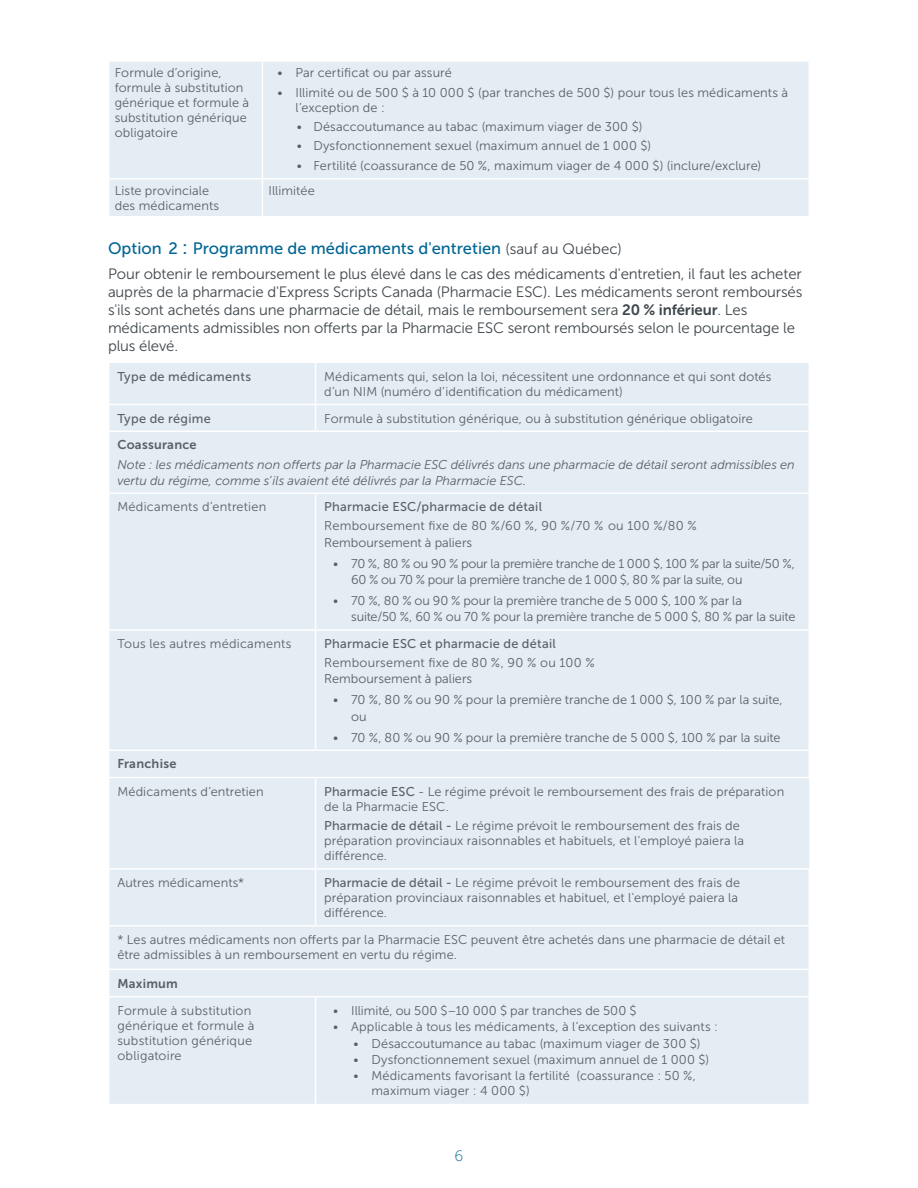
<style>
.page{position:relative;width:918px;height:1188px;background:#fff}
.page>*{position:absolute;margin:0;border:0;box-sizing:border-box;transform-origin:0 0}
.t1{font:16.5px "Museo Sans 500";color:#006594}
.t2{font:15px/18px "Museo Sans 300";letter-spacing:-.01em;color:#3f474c}
.t3{font:15px "Museo Sans 100";color:#006594}
.t4{font:12.75px/15px "Museo Sans 300";letter-spacing:.01em;color:#5a6166}
.t5{font:italic 12.75px/15.3px "Museo Sans 300";color:#5a6166}
.t6{font:12.75px/16.5px "Museo Sans 300";letter-spacing:-.02em;color:#5a6166}
.t7{font:12.75px/16.5px "Museo Sans 300";letter-spacing:-.01em;color:#5a6166}
.t8{font:12.75px "Museo Sans 500";letter-spacing:.02em;color:#5a6166}
.t9{font:12.75px "Museo Sans 700";letter-spacing:.02em;color:#5a6166}
.s1{font-size:19.5px}
.s2{font-family:"Museo Sans 300";font-size:15px;color:#3f474c}
.s3{font-family:"Museo Sans 700"}
.s4{font-family:"Museo Sans 500"}
</style>
<div class="page">
<div style="left:110px;top:62px;width:698px;height:154px;background:#e4ecf4"></div>
<hr style="left:262px;top:62px;width:1px;height:116px;background:#fff">
<hr style="left:262px;top:180px;width:1px;height:36px;background:#fff">
<hr style="left:108px;top:178px;width:154px;height:2px;background:#fff">
<hr style="left:262px;top:178px;width:548px;height:2px;background:#fff">
<div style="left:110px;top:363px;width:699px;height:741px;background:#e4ecf4"></div>
<hr style="left:808px;top:432px;width:2px;height:60px;background:#fff">
<hr style="left:808px;top:751px;width:2px;height:26px;background:#fff">
<hr style="left:808px;top:927px;width:2px;height:42px;background:#fff">
<hr style="left:808px;top:970px;width:2px;height:26px;background:#fff">
<hr style="left:315px;top:363px;width:1px;height:41px;background:#fff">
<hr style="left:808px;top:363px;width:2px;height:41px;background:#fff">
<svg style="left:315px;top:405px;width:1px;height:26px"></svg>
<hr style="left:808px;top:405px;width:2px;height:26px;background:#fff">
<hr style="left:315px;top:998px;width:1px;height:106px;background:#fff">
<hr style="left:808px;top:998px;width:2px;height:106px;background:#fff">
<hr style="left:108px;top:404px;width:208px;height:1px;background:#fff">
<hr style="left:316px;top:404px;width:494px;height:1px;background:#fff">
<hr style="left:108px;top:431px;width:208px;height:1px;background:#fff">
<hr style="left:316px;top:431px;width:494px;height:1px;background:#fff">
<hr style="left:108px;top:777px;width:208px;height:1px;background:#fff">
<hr style="left:108px;top:868px;width:208px;height:2px;background:#fff">
<hr style="left:108px;top:925px;width:208px;height:2px;background:#fff">
<hr style="left:316px;top:925px;width:494px;height:2px;background:#fff">
<hr style="left:108px;top:969px;width:208px;height:1px;background:#fff">
<hr style="left:316px;top:969px;width:494px;height:1px;background:#fff">
<hr style="left:108px;top:996px;width:208px;height:2px;background:#fff">
<hr style="left:316px;top:996px;width:494px;height:2px;background:#fff">
<hr style="left:108px;top:492px;width:208px;height:2px;background:#fff">
<hr style="left:108px;top:629px;width:208px;height:2px;background:#fff">
<hr style="left:315px;top:494px;width:1px;height:135px;background:#fff">
<hr style="left:315px;top:631px;width:1px;height:118px;background:#fff">
<hr style="left:808px;top:494px;width:2px;height:135px;background:#fff">
<hr style="left:808px;top:631px;width:2px;height:118px;background:#fff">
<hr style="left:108px;top:749px;width:208px;height:2px;background:#fff">
<hr style="left:316px;top:749px;width:494px;height:2px;background:#fff">
<hr style="left:316px;top:492px;width:494px;height:2px;background:#fff">
<hr style="left:316px;top:629px;width:494px;height:2px;background:#fff">
<hr style="left:315px;top:870px;width:1px;height:55px;background:#fff">
<hr style="left:808px;top:870px;width:2px;height:55px;background:#fff">
<hr style="left:315px;top:778px;width:1px;height:90px;background:#fff">
<hr style="left:316px;top:777px;width:494px;height:1px;background:#fff">
<hr style="left:316px;top:868px;width:494px;height:2px;background:#fff">
<p class="t4" style="left:115px;top:65px;width:136px">Formule d’origine, formule à substitution générique et formule à substitution générique obligatoire</p>
<p class="t4" style="left:277px;top:65px;width:176px">• Par certificat ou par assuré</p>
<p class="t4" style="left:295px;top:85px;width:494px;text-indent:-18px">• Illimité ou de 500 $ à 10 000 $ (par tranches de 500 $) pour tous les médicaments à l’exception de :</p>
<p class="t4" style="left:297px;top:119px;width:347px">• Désaccoutumance au tabac (maximum viager de 300 $)</p>
<p class="t4" style="left:297px;top:138px;width:356px">• Dysfonctionnement sexuel (maximum annuel de 1 000 $)</p>
<p class="t4" style="left:297px;top:158px;width:466px">• Fertilité (coassurance de 50 %, maximum viager de 4 000 $) (inclure/exclure)</p>
<p class="t4" style="left:115px;top:183px;width:106px">Liste provinciale des médicaments</p>
<p class="t4" style="left:268px;top:183px;width:48px">Illimitée</p>
<p class="t1" style="left:108px;top:240px;width:515px">Option 2 <span class="s1">:</span> Programme de médicaments d'entretien <span class="s2">(sauf au Québec)</span></p>
<p class="t2" style="left:108px;top:265px;width:696px">Pour obtenir le remboursement le plus élevé dans le cas des médicaments d'entretien, il faut les acheter auprès de la pharmacie d'Express Scripts Canada (Pharmacie ESC). Les médicaments seront remboursés s'ils sont achetés dans une pharmacie de détail, mais le remboursement sera <span class="s3">20 % inférieur</span>. Les médicaments admissibles non offerts par la Pharmacie ESC seront remboursés selon le pourcentage le plus élevé.</p>
<p class="t8" style="left:117px;top:369px;width:135px">Type de médicaments</p>
<p class="t4" style="left:324px;top:369px;width:449px">Médicaments qui, selon la loi, nécessitent une ordonnance et qui sont dotés d’un NIM (numéro d’identification du médicament)</p>
<p class="t8" style="left:117px;top:411px;width:95px">Type de régime</p>
<p class="t4" style="left:324px;top:411px;width:430px">Formule à substitution générique, ou à substitution générique obligatoire</p>
<p class="t9" style="left:117px;top:438px;width:81px">Coassurance</p>
<p class="t5" style="left:117px;top:457px;width:679px">Note : les médicaments non offerts par la Pharmacie ESC délivrés dans une pharmacie de détail seront admissibles en vertu du régime, comme s’ils avaient été délivrés par la Pharmacie ESC.</p>
<p class="t4" style="left:117px;top:500px;width:150px">Médicaments d’entretien</p>
<p class="t8" style="left:324px;top:500px;width:219px">Pharmacie ESC/pharmacie de détail</p>
<p class="t4" style="left:324px;top:518px;width:374px;line-height:16.5px">Remboursement fixe de 80 %/60 %, 90 %/70 % ou 100 %/80 %<br>Remboursement à paliers</p>
<p class="t6" style="left:351px;top:555px;width:445px;text-indent:-18px">• 70 %, 80 % ou 90 % pour la première tranche de 1 000 $, 100 % par la suite/50 %,<br>60 % ou 70 % pour la première tranche de 1 000 $, 80 % par la suite, ou</p>
<p class="t7" style="left:351px;top:592px;width:446px;text-indent:-18px">• 70 %, 80 % ou 90 % pour la première tranche de 5 000 $, 100 % par la<br>suite/50 %, 60 % ou 70 % pour la première tranche de 5 000 $, 80 % par la suite</p>
<p class="t4" style="left:117px;top:636px;width:176px">Tous les autres médicaments</p>
<p class="t8" style="left:324px;top:637px;width:233px">Pharmacie ESC et pharmacie de détail</p>
<p class="t4" style="left:324px;top:654px;width:272px;line-height:16.5px">Remboursement fixe de 80 %, 90 % ou 100 %<br>Remboursement à paliers</p>
<p class="t4" style="left:351px;top:692px;width:433px;line-height:16.5px;text-indent:-18px">• 70 %, 80 % ou 90 % pour la première tranche de 1 000 $, 100 % par la suite, ou</p>
<p class="t4" style="left:333px;top:730px;width:449px">• 70 %, 80 % ou 90 % pour la première tranche de 5 000 $, 100 % par la suite</p>
<p class="t9" style="left:117px;top:757px;width:61px">Franchise</p>
<p class="t4" style="left:117px;top:784px;width:148px">Médicaments d’entretien</p>
<p class="t4" style="left:324px;top:784px;width:462px"><span class="s4">Pharmacie ESC</span> - Le régime prévoit le remboursement des frais de préparation de la Pharmacie ESC.</p>
<p class="t4" style="left:324px;top:818px;width:421px"><span class="s4">Pharmacie de détail -</span> Le régime prévoit le remboursement des frais de préparation provinciaux raisonnables et habituels, et l'employé paiera la différence.</p>
<p class="t4" style="left:117px;top:875px;width:128px">Autres médicaments*</p>
<p class="t4" style="left:324px;top:875px;width:417px"><span class="s4">Pharmacie de détail -</span> Le régime prévoit le remboursement des frais de préparation provinciaux raisonnables et habituel, et l'employé paiera la différence.</p>
<p class="t4" style="left:117px;top:932px;width:669px">* Les autres médicaments non offerts par la Pharmacie ESC peuvent être achetés dans une pharmacie de détail et être admissibles à un remboursement en vertu du régime.</p>
<p class="t9" style="left:117px;top:976px;width:62px">Maximum</p>
<p class="t4" style="left:117px;top:1003px;width:139px">Formule à substitution générique et formule à substitution générique obligatoire</p>
<p class="t4" style="left:333px;top:1003px;width:305px">• Illimité, ou 500 $–10 000 $ par tranches de 500 $</p>
<p class="t4" style="left:333px;top:1019px;width:386px">• Applicable à tous les médicaments, à l’exception des suivants :</p>
<p class="t4" style="left:353px;top:1036px;width:349px">• Désaccoutumance au tabac (maximum viager de 300 $)</p>
<p class="t4" style="left:353px;top:1052px;width:357px">• Dysfonctionnement sexuel (maximum annuel de 1 000 $)</p>
<p class="t4" style="left:371px;top:1068px;width:326px;text-indent:-18px">• Médicaments favorisant la fertilité (coassurance : 50 %, maximum viager : 4 000 $)</p>
<p class="t3" style="left:455px;top:1148px;width:10px">6</p>
</div>
